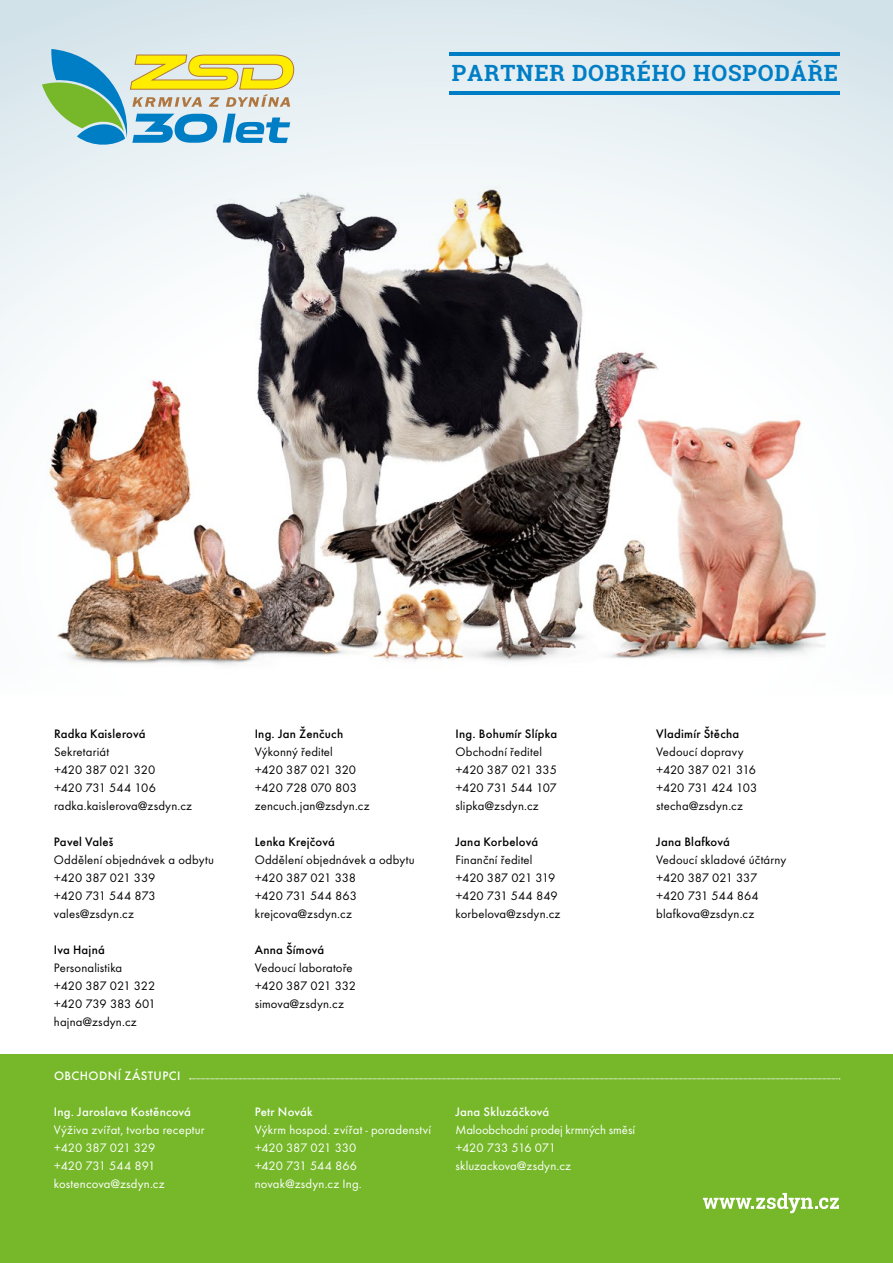
<style>
.page{position:relative;width:893px;height:1263px;background:#fff}
.page>*{position:absolute;margin:0;border:0;box-sizing:border-box;transform-origin:0 0}
.t1{font:700 22.35px "Roboto Slab";letter-spacing:.035em;color:#007ec5}
.t2{font:12.75px/18px "Futura TOT";letter-spacing:.01em;color:#000}
.t3{font:12.75px/18px "Futura TOT";letter-spacing:.005em;color:#fff}
.t4{font:500 12.75px "Futura TOT";letter-spacing:.015em;color:#000}
.t5{font:500 12.75px "Futura TOT";letter-spacing:.02em;color:#fff}
</style>
<div class="page">
<div style="left:0;top:1054px;width:893px;height:209px;background:#76b82a"></div>
<div style="left:0;top:0;width:893px;height:696px;background:linear-gradient(to bottom,#dfebf0,#fff)"></div>
<img style="left:33px;top:175px;width:815px;height:508px">
<svg style="left:42px;top:49px;width:252px;height:99px;background:#accaab"></svg>
<hr style="left:449px;top:52px;width:390px;height:3px;background:#007ec5">
<hr style="left:449px;top:91px;width:390px;height:4px;background:#007ec5">
<svg style="left:190px;top:1078px;width:650px;height:1px"></svg>
<svg style="left:703px;top:1193px;width:136px;height:20px"></svg>
<h1 class="t1" style="left:452px;top:58px;width:388px">PARTNER DOBRÉHO HOSPODÁŘE</h1>
<p class="t4" style="left:54px;top:726px;width:93px">Radka Kaislerová</p>
<p class="t2" style="left:54px;top:743px;width:140px">Sekretariát<br>+420 387 021 320<br>+420 731 544 106 radka.kaislerova@zsdyn.cz</p>
<p class="t4" style="left:54px;top:834px;width:61px">Pavel Valeš</p>
<p class="t2" style="left:54px;top:851px;width:161px">Oddělení objednávek a odbytu +420 387 021 339<br>+420 731 544 873 vales@zsdyn.cz</p>
<p class="t4" style="left:54px;top:942px;width:52px">Iva Hajná</p>
<p class="t2" style="left:54px;top:959px;width:103px">Personalistika<br>+420 387 021 322 +420 739 383 601 hajna@zsdyn.cz</p>
<p class="t5" style="left:54px;top:1068px;width:128px">OBCHODNÍ ZÁSTUPCI</p>
<p class="t5" style="left:54px;top:1104px;width:139px">Ing. Jaroslava Kostěncová</p>
<p class="t3" style="left:54px;top:1121px;width:152px">Výživa zvířat, tvorba receptur +420 387 021 329<br>+420 731 544 891 kostencova@zsdyn.cz</p>
<p class="t4" style="left:255px;top:726px;width:90px">Ing. Jan Ženčuch</p>
<p class="t2" style="left:255px;top:743px;width:116px">Výkonný ředitel<br>+420 387 021 320 +420 728 070 803 zencuch.jan@zsdyn.cz</p>
<p class="t4" style="left:255px;top:834px;width:82px">Lenka Krejčová</p>
<p class="t2" style="left:255px;top:851px;width:161px">Oddělení objednávek a odbytu +420 387 021 338<br>+420 731 544 863 krejcova@zsdyn.cz</p>
<p class="t4" style="left:255px;top:942px;width:71px">Anna Šímová</p>
<p class="t2" style="left:255px;top:959px;width:103px">Vedoucí laboratoře +420 387 021 332 simova@zsdyn.cz</p>
<p class="t4" style="left:455px;top:726px;width:103px">Ing. Bohumír Slípka</p>
<p class="t2" style="left:455px;top:743px;width:103px">Obchodní ředitel +420 387 021 335 +420 731 544 107 slipka@zsdyn.cz</p>
<p class="t4" style="left:455px;top:834px;width:84px">Jana Korbelová</p>
<p class="t2" style="left:455px;top:851px;width:107px">Finanční ředitel +420 387 021 319 +420 731 544 849 korbelova@zsdyn.cz</p>
<p class="t4" style="left:656px;top:726px;width:85px">Vladimír Štěcha</p>
<p class="t2" style="left:656px;top:743px;width:103px">Vedoucí dopravy +420 387 021 316 +420 731 424 103 stecha@zsdyn.cz</p>
<p class="t4" style="left:656px;top:834px;width:75px">Jana Blafková</p>
<p class="t2" style="left:656px;top:851px;width:132px">Vedoucí skladové účtárny +420 387 021 337 +420 731 544 864 blafkova@zsdyn.cz</p>
<p class="t5" style="left:255px;top:1104px;width:60px">Petr Novák</p>
<p class="t3" style="left:255px;top:1121px;width:178px">Výkrm hospod. zvířat - poradenství +420 387 021 330<br>+420 731 544 866 novak@zsdyn.cz Ing.</p>
<p class="t5" style="left:455px;top:1104px;width:95px">Jana Skluzáčková</p>
<p class="t3" style="left:455px;top:1121px;width:181px">Maloobchodní prodej krmných směsí +420 733 516 071 skluzackova@zsdyn.cz</p>
</div>
